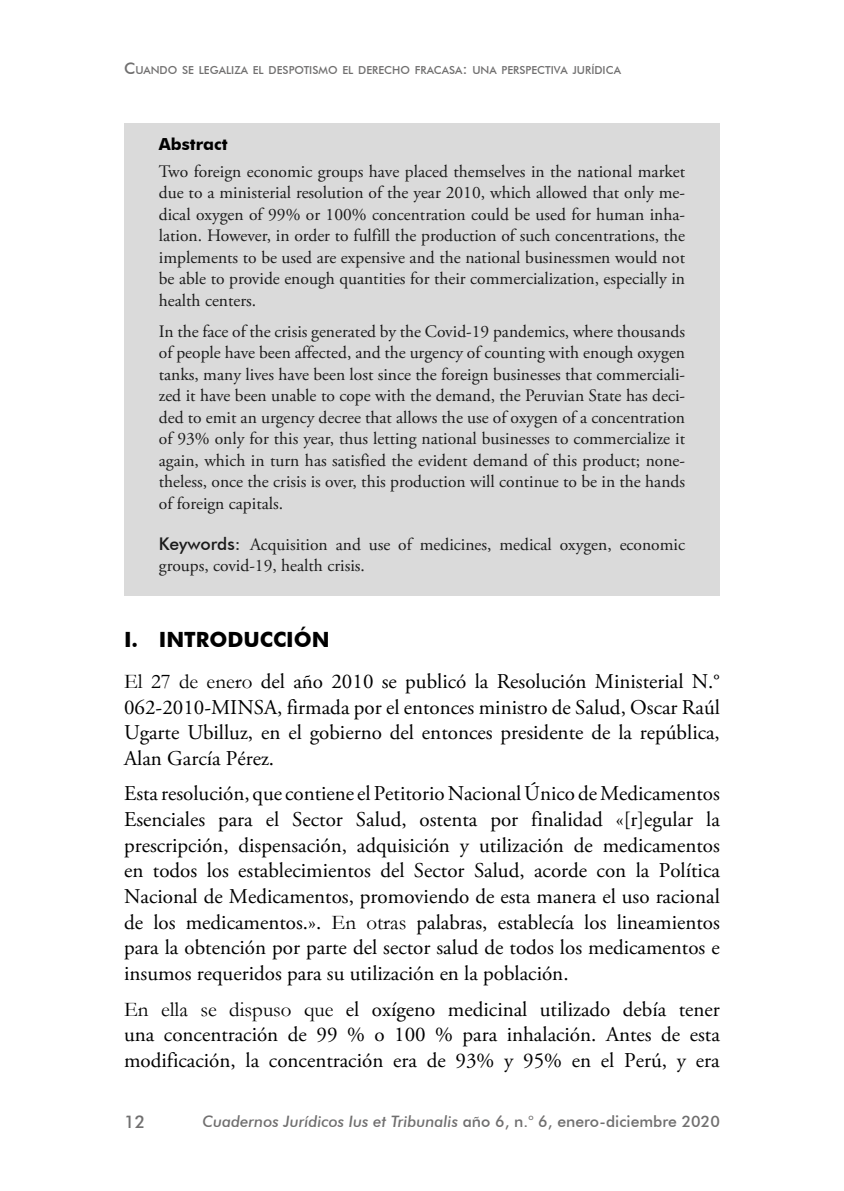
<style>
.page{position:relative;width:844px;height:1191px;background:#fff}
.page>*{position:absolute;margin:0;border:0;box-sizing:border-box;transform-origin:0 0}
.t1{font:21px/25.7px "Adobe Garamond Pro";color:#000;text-align:justify}
.t2{font:700 21px "Futura BT";color:#000}
.t3{font:17.5px/21.5px "Adobe Garamond Pro";color:#1b1b1b;text-align:justify}
.t4{font:500 17.5px "Futura BT";color:#706f6f}
.t5{font:700 16.62px "Futura BT";color:#000}
.t6{font:italic 500 15.75px "Futura BT";color:#706f6f}
.t7{font:500 11.03px "Futura BT";color:#706f6f}
.s1{font-size:15.75px}
.s2{font-family:"Futura BT";font-weight:500}
.s3{font-family:"Garamond"}
.s4{font-style:normal}
</style>
<div class="page">
<div style="left:124px;top:123px;width:595px;height:472px;background:#dadada"></div>
<p class="t7" style="left:124px;top:63px;width:498px"><span class="s1">C</span>UANDO SE LEGALIZA EL DESPOTISMO EL DERECHO FRACASA<span class="s1">:</span> UNA PERSPECTIVA JURÍDICA</p>
<p class="t5" style="left:159px;top:134px;width:70px">Abstract</p>
<p class="t3" style="left:159px;top:161px;width:527px">Two foreign economic groups have placed themselves in the national market due to a ministerial resolution of the year 2010, which allowed that only me&shy;dical oxygen of 99% or 100% concentration could be used for human inha&shy;lation. However, in order to fulfill the production of such concentrations, the implements to be used are expensive and the national businessmen would not be able to provide enough quantities for their commercialization, especially in health centers.</p>
<p class="t3" style="left:159px;top:321px;width:527px">In the face of the crisis generated by the Covid-19 pandemics, where thousands of people have been affected, and the urgency of counting with enough oxygen tanks, many lives have been lost since the foreign businesses that commerciali&shy;zed it have been unable to cope with the demand, the Peruvian State has deci&shy;ded to emit an urgency decree that allows the use of oxygen of a concentration of 93% only for this year, thus letting national businesses to commercialize it again, which in turn has satisfied the evident demand of this product; none&shy;theless, once the crisis is over, this production will continue to be in the hands of foreign capitals.</p>
<p class="t3" style="left:159px;top:534px;width:527px"><span class="s2">Keywords:</span> Acquisition and use of medicines, medical oxygen, economic groups, covid-19, health crisis.</p>
<p class="t2" style="left:124px;top:627px;width:207px">I. INTRODUCCIÓN</p>
<p class="t1" style="left:124px;top:669px;width:597px"><span class="s3">El 27 de enero</span> del año 2010 se publicó la Resolución Ministerial N.° 062-2010-MINSA, firmada por el entonces ministro de Salud, Oscar Raúl Ugarte Ubilluz, en el gobierno del entonces presidente de la república, Alan García Pérez.</p>
<p class="t1" style="left:124px;top:781px;width:597px">Esta resolución, que contiene el Petitorio Nacional Único de Medicamentos Esenciales para el Sector Salud, ostenta por finalidad «[r]egular la prescripción, dispensación, adquisición y utilización de medicamentos en todos los establecimientos del Sector Salud, acorde con la Política Nacional de Medicamentos, promoviendo de esta manera el uso racional de los medicamentos.». <span class="s3">En otras</span> palabras, establecía los lineamientos para la obtención por parte del sector salud de todos los medicamentos e insumos requeridos para su utilización en la población.</p>
<p class="t1" style="left:124px;top:996px;width:597px"><span class="s3">En ella se dispuso que</span> el oxígeno medicinal utilizado debía tener una concentración de 99 % o 100 % para inhalación. Antes de esta modificación, la concentración era de 93% y 95% en el Perú, y era</p>
<p class="t4" style="left:124px;top:1111px;width:23px">12</p>
<p class="t6" style="left:202px;top:1111px;width:518px">Cuadernos Jurídicos Ius et Tribunalis <span class="s4">año 6, n.° 6, enero-diciembre 2020</span></p>
</div>
